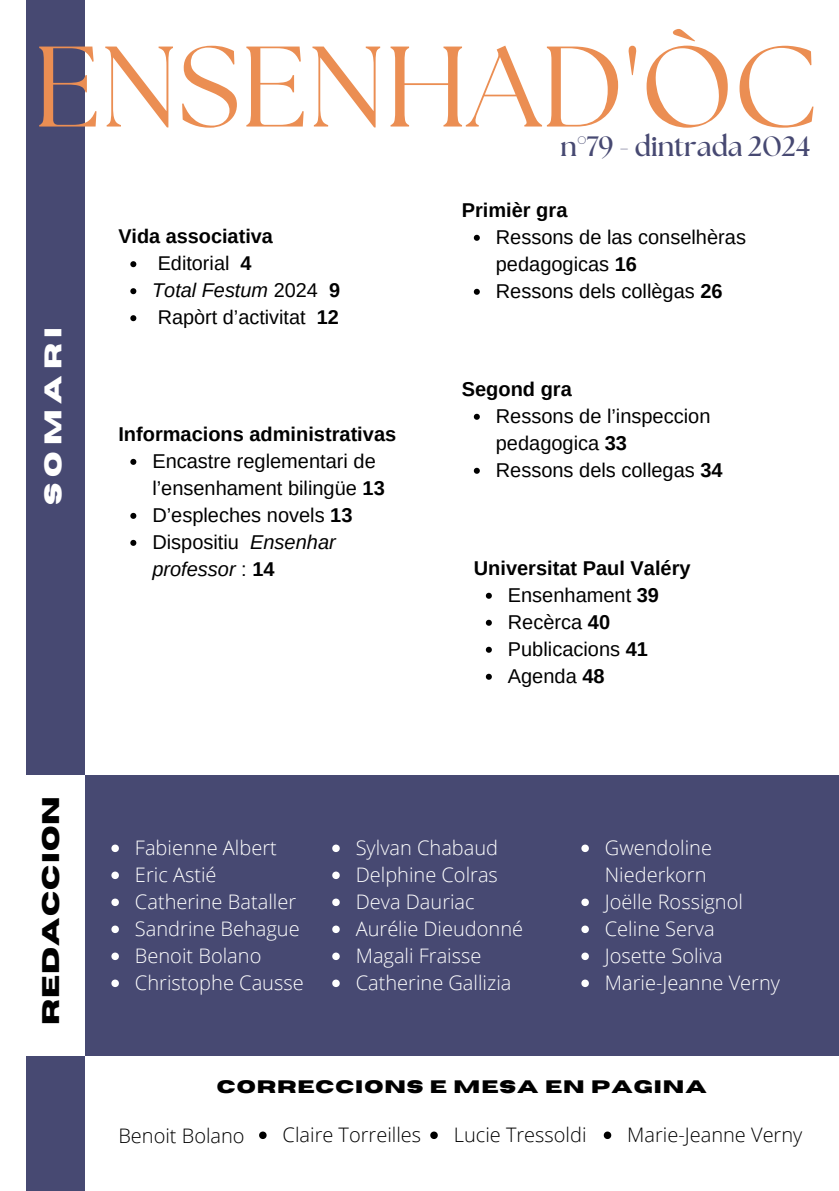
<style>
.page{position:relative;width:839px;height:1191px;background:#fff}
.page>*{position:absolute;margin:0;border:0;box-sizing:border-box;transform-origin:0 0}
.t1{font:114.2px "The Seasons";color:#eb8e53}
.t2{font:700 28px "The Seasons";color:#474972}
.t3{font:700 24px "Horizon";letter-spacing:.055em;color:#000}
.t4{font:700 24px "Horizon";letter-spacing:.25em;color:#fff}
.t5{font:300 20px/27px "Open Sans";color:#fff}
.t6{font:20px/27px "Arimo";color:#000}
.t7{font:700 20px "Arimo";color:#000}
.t8{font:300 20px "Open Sans";color:#000}
.t9{font:italic 20px/27px "Arimo";color:#000}
.t10{font:19.8px "Arimo";color:#000}
.t11{font:700 19.8px "Arimo";color:#000}
.t12{font:italic 19.8px/27px "Arimo";color:#000}
.t13{font:700 18px "Horizon";letter-spacing:.055em;color:#000}
.s1{font-weight:700;font-style:normal}
.s2{font-style:normal}
.s3{font-weight:700}
</style>
<div class="page">
<div style="left:26px;top:0;width:59px;height:775px;background:#474972"></div>
<div style="left:25px;top:775px;width:813px;height:281px;background:#474972"></div>
<svg style="left:111px;top:845px;width:8px;height:7px"></svg>
<svg style="left:111px;top:872px;width:8px;height:7px"></svg>
<svg style="left:111px;top:899px;width:8px;height:7px"></svg>
<svg style="left:111px;top:926px;width:8px;height:7px"></svg>
<svg style="left:111px;top:953px;width:8px;height:7px"></svg>
<svg style="left:111px;top:980px;width:8px;height:7px"></svg>
<svg style="left:332px;top:845px;width:8px;height:7px"></svg>
<svg style="left:332px;top:872px;width:8px;height:7px"></svg>
<svg style="left:332px;top:899px;width:8px;height:7px"></svg>
<svg style="left:332px;top:926px;width:8px;height:7px"></svg>
<svg style="left:332px;top:953px;width:8px;height:7px"></svg>
<svg style="left:332px;top:980px;width:8px;height:7px"></svg>
<svg style="left:581px;top:845px;width:8px;height:7px"></svg>
<svg style="left:581px;top:899px;width:8px;height:7px"></svg>
<svg style="left:581px;top:926px;width:8px;height:7px"></svg>
<svg style="left:581px;top:953px;width:8px;height:7px"></svg>
<svg style="left:581px;top:980px;width:8px;height:7px"></svg>
<div style="left:26px;top:911px;width:59px;height:280px;background:#474972"></div>
<div style="left:0;top:775px;width:85px;height:281px;background:#fff"></div>
<svg style="left:130px;top:261px;width:6px;height:6px"></svg>
<svg style="left:130px;top:288px;width:6px;height:6px"></svg>
<svg style="left:130px;top:315px;width:6px;height:6px"></svg>
<svg style="left:486px;top:593px;width:6px;height:6px"></svg>
<svg style="left:486px;top:620px;width:6px;height:6px"></svg>
<svg style="left:486px;top:647px;width:6px;height:6px"></svg>
<svg style="left:486px;top:674px;width:6px;height:6px"></svg>
<svg style="left:474px;top:235px;width:6px;height:6px"></svg>
<svg style="left:474px;top:289px;width:6px;height:6px"></svg>
<svg style="left:474px;top:414px;width:6px;height:6px"></svg>
<svg style="left:474px;top:468px;width:6px;height:6px"></svg>
<svg style="left:130px;top:459px;width:6px;height:6px"></svg>
<svg style="left:130px;top:513px;width:6px;height:6px"></svg>
<svg style="left:130px;top:540px;width:6px;height:6px"></svg>
<svg style="left:430px;top:1132px;width:8px;height:7px"></svg>
<svg style="left:259px;top:1132px;width:7px;height:7px"></svg>
<svg style="left:603px;top:1132px;width:8px;height:7px"></svg>
<p class="t1" style="left:33px;top:35px;width:786px">ENSENHAD'ÒC</p>
<p class="t2" style="left:560px;top:133px;width:251px">n°79 - dintrada 2024</p>
<h4 class="t4" style="left:42px;top:505px;width:180px;rotate:-90deg">SOMARI</h4>
<p class="t3" style="left:39px;top:1025px;width:231px;rotate:-90deg">REDACCION</p>
<p class="t11" style="left:118px;top:225px;width:156px">Vida associativa</p>
<h3 class="t10" style="left:158px;top:252px;width:73px">Editorial</h3>
<p class="t12" style="left:152px;top:250px;width:167px;text-indent:88px"><span class="s1">4<br></span>Total Festum <span class="s2">2024</span></p>
<p class="t11" style="left:329px;top:279px;width:13px">9</p>
<p class="t10" style="left:158px;top:306px;width:149px">Rapòrt d’activitat</p>
<p class="t11" style="left:317px;top:306px;width:24px">12</p>
<p class="t7" style="left:118px;top:423px;width:279px">Informacions administrativas</p>
<p class="t6" style="left:152px;top:447px;width:234px">Encastre reglementari de l’ensenhament bilingüe <span class="s3">13</span></p>
<p class="t6" style="left:152px;top:501px;width:202px">D’espleches novels <span class="s3">13</span></p>
<p class="t9" style="left:152px;top:528px;width:185px"><span class="s2">Dispositiu</span> Ensenhar professor <span class="s2">:</span> <span class="s1">14</span></p>
<p class="t7" style="left:462px;top:199px;width:107px">Primièr gra</p>
<p class="t6" style="left:496px;top:223px;width:252px">Ressons de las conselhèras pedagogicas <span class="s3">16</span></p>
<p class="t6" style="left:496px;top:277px;width:228px">Ressons dels collègas <span class="s3">26</span></p>
<p class="t7" style="left:462px;top:378px;width:111px">Segond gra</p>
<p class="t6" style="left:496px;top:402px;width:216px">Ressons de l’inspeccion pedagogica <span class="s3">33</span></p>
<p class="t6" style="left:496px;top:456px;width:228px">Ressons dels collegas <span class="s3">34</span></p>
<p class="t7" style="left:474px;top:557px;width:218px">Universitat Paul Valéry</p>
<p class="t6" style="left:508px;top:581px;width:153px">Ensenhament <span class="s3">39</span></p>
<p class="t6" style="left:508px;top:608px;width:104px">Recèrca <span class="s3">40</span></p>
<p class="t6" style="left:508px;top:635px;width:142px">Publicacions <span class="s3">41</span></p>
<p class="t6" style="left:508px;top:662px;width:98px">Agenda <span class="s3">48</span></p>
<h3 class="t5" style="left:135px;top:834px;width:143px">Fabienne Albert</h3>
<h1 class="t5" style="left:135px;top:861px;width:83px">Eric Astié</h1>
<h2 class="t5" style="left:135px;top:888px;width:163px">Catherine Bataller</h2>
<h4 class="t5" style="left:135px;top:915px;width:166px">Sandrine Behague</h4>
<p class="t5" style="left:135px;top:942px;width:128px">Benoit Bolano</p>
<p class="t5" style="left:135px;top:969px;width:170px">Christophe Causse</p>
<h4 class="t5" style="left:356px;top:834px;width:144px">Sylvan Chabaud</h4>
<p class="t5" style="left:356px;top:861px;width:144px">Delphine Colras</p>
<p class="t5" style="left:356px;top:888px;width:120px">Deva Dauriac</p>
<p class="t5" style="left:356px;top:915px;width:169px">Aurélie Dieudonné</p>
<h4 class="t5" style="left:356px;top:942px;width:127px">Magali Fraisse</h4>
<p class="t5" style="left:356px;top:969px;width:157px">Catherine Gallizia</p>
<p class="t5" style="left:605px;top:834px;width:109px">Gwendoline<br>Niederkorn</p>
<h4 class="t5" style="left:605px;top:888px;width:140px">Joëlle Rossignol</h4>
<p class="t5" style="left:605px;top:915px;width:111px">Celine Serva</p>
<p class="t5" style="left:605px;top:942px;width:119px">Josette Soliva</p>
<p class="t5" style="left:605px;top:969px;width:177px">Marie-Jeanne Verny</p>
<p class="t13" style="left:217px;top:1078px;width:491px">CORRECCIONS E MESA EN PAGINA</p>
<p class="t8" style="left:118px;top:1121px;width:128px">Benoit Bolano</p>
<p class="t8" style="left:282px;top:1121px;width:140px">Claire Torreilles</p>
<h5 class="t8" style="left:454px;top:1121px;width:134px">Lucie Tressoldi</h5>
<p class="t8" style="left:627px;top:1121px;width:177px">Marie-Jeanne Verny</p>
</div>
